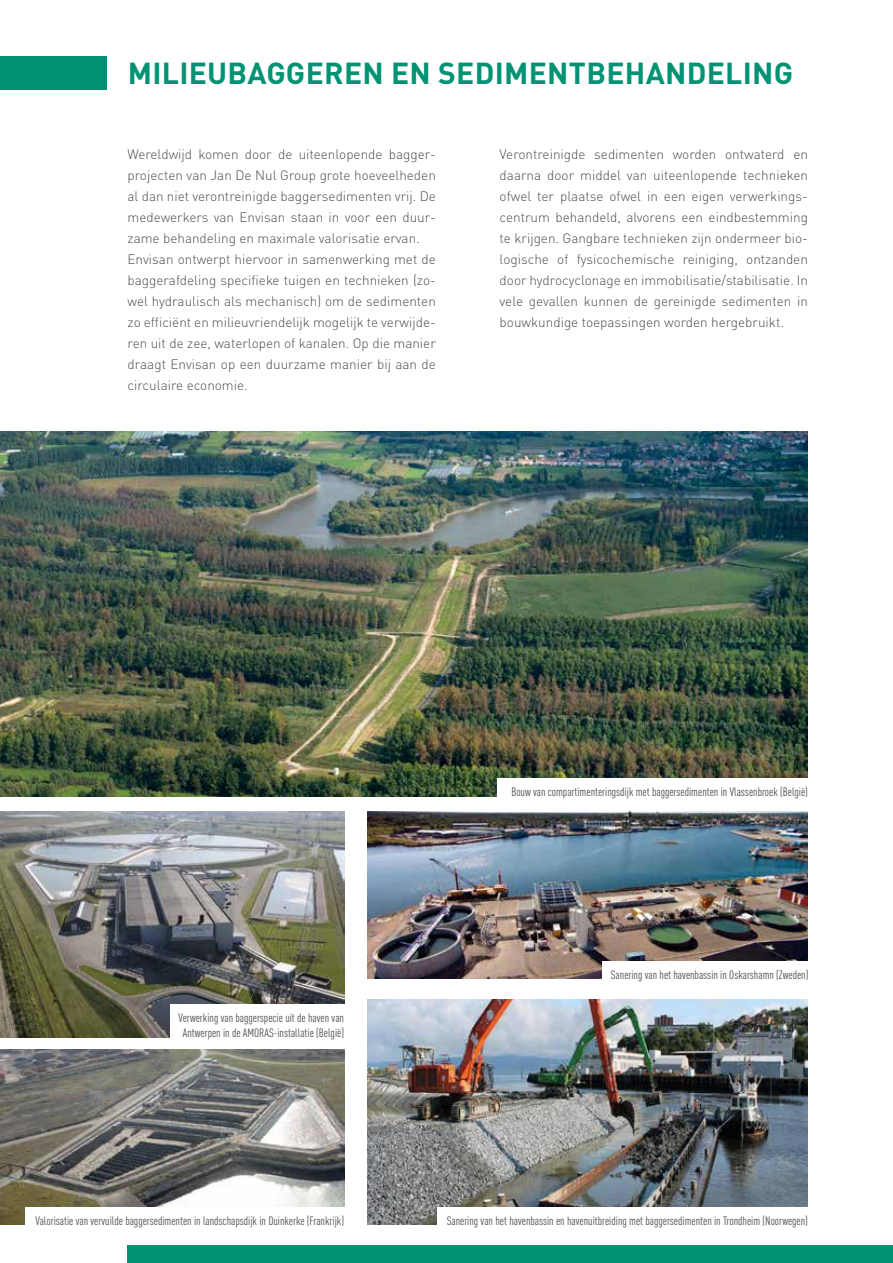
<style>
.page{position:relative;width:893px;height:1263px;background:#fff}
.page>*{position:absolute;margin:0;border:0;box-sizing:border-box;transform-origin:0 0}
.t1{font:700 30px "DIN Pro";letter-spacing:.01em;color:#009373}
.t2{font:300 13.5px/21px "DIN Pro";color:#4d4d4f}
.t3{font:condensed 12px/15px "DIN Pro";color:#4d4d4f;text-align:center}
</style>
<div class="page">
<img style="left:367px;top:1000px;width:441px;height:225px">
<img style="left:368px;top:811px;width:440px;height:168px">
<img style="left:0;top:811px;width:344px;height:226px">
<img style="left:0;top:432px;width:808px;height:364px">
<img style="left:0;top:1050px;width:344px;height:175px">
<div style="left:128px;top:1246px;width:765px;height:17px;background:#009373"></div>
<div style="left:0;top:56px;width:106px;height:34px;background:#009373"></div>
<hr style="left:892px;top:56px;width:1px;height:34px;background:#009373">
<div style="left:25px;top:1207px;width:328px;height:18px;background:#fff"></div>
<div style="left:602px;top:961px;width:215px;height:18px;background:#fff"></div>
<div style="left:497px;top:778px;width:319px;height:18px;background:#fff"></div>
<div style="left:170px;top:1004px;width:183px;height:33px;background:#fff"></div>
<div style="left:437px;top:1207px;width:379px;height:18px;background:#fff"></div>
<h1 class="t1" style="left:128px;top:48px;width:667px">MILIEUBAGGEREN EN SEDIMENTBEHANDELING</h1>
<p class="t2" style="left:128px;top:143px;width:310px">Wereldwijd komen door de uiteenlopende bagger&shy;projecten van Jan De Nul Group grote hoeveelheden al dan niet verontreinigde baggersedimenten vrij. De medewerkers van Envisan staan in voor een duur&shy;zame behandeling en maximale valorisatie ervan.<br>Envisan ontwerpt hiervoor in samenwerking met de baggerafdeling specifieke tuigen en technieken (zo&shy;wel hydraulisch als mechanisch) om de sedimenten zo efficiënt en milieuvriendelijk mogelijk te verwijde&shy;ren uit de zee, waterlopen of kanalen. Op die manier draagt Envisan op een duurzame manier bij aan de circulaire economie.</p>
<p class="t2" style="left:500px;top:143px;width:310px">Verontreinigde sedimenten worden ontwaterd en daarna door middel van uiteenlopende technieken ofwel ter plaatse ofwel in een eigen verwerkings&shy;centrum behandeld, alvorens een eindbestemming te krijgen. Gangbare technieken zijn ondermeer bio&shy;logische of fysicochemische reiniging, ontzanden door hydrocyclonage en immobilisatie/stabilisatie. In vele gevallen kunnen de gereinigde sedimenten in bouwkundige toepassingen worden hergebruikt.</p>
<p class="t3" style="left:511px;top:783px;width:298px">Bouw van compartimenteringsdijk met baggersedimenten in Vlassenbroek (België)</p>
<p class="t3" style="left:178px;top:1010px;width:167px">Verwerking van baggerspecie uit de haven van<br>Antwerpen in de AMORAS-installatie (België)</p>
<p class="t3" style="left:35px;top:1212px;width:310px">Valorisatie van vervuilde baggersedimenten in landschapsdijk in Duinkerke (Frankrijk)</p>
<p class="t3" style="left:611px;top:966px;width:199px">Sanering van het havenbassin in Oskarshamn (Zweden)</p>
<p class="t3" style="left:447px;top:1212px;width:363px">Sanering van het havenbassin en havenuitbreiding met baggersedimenten in Trondheim (Noorwegen)</p>
</div>
